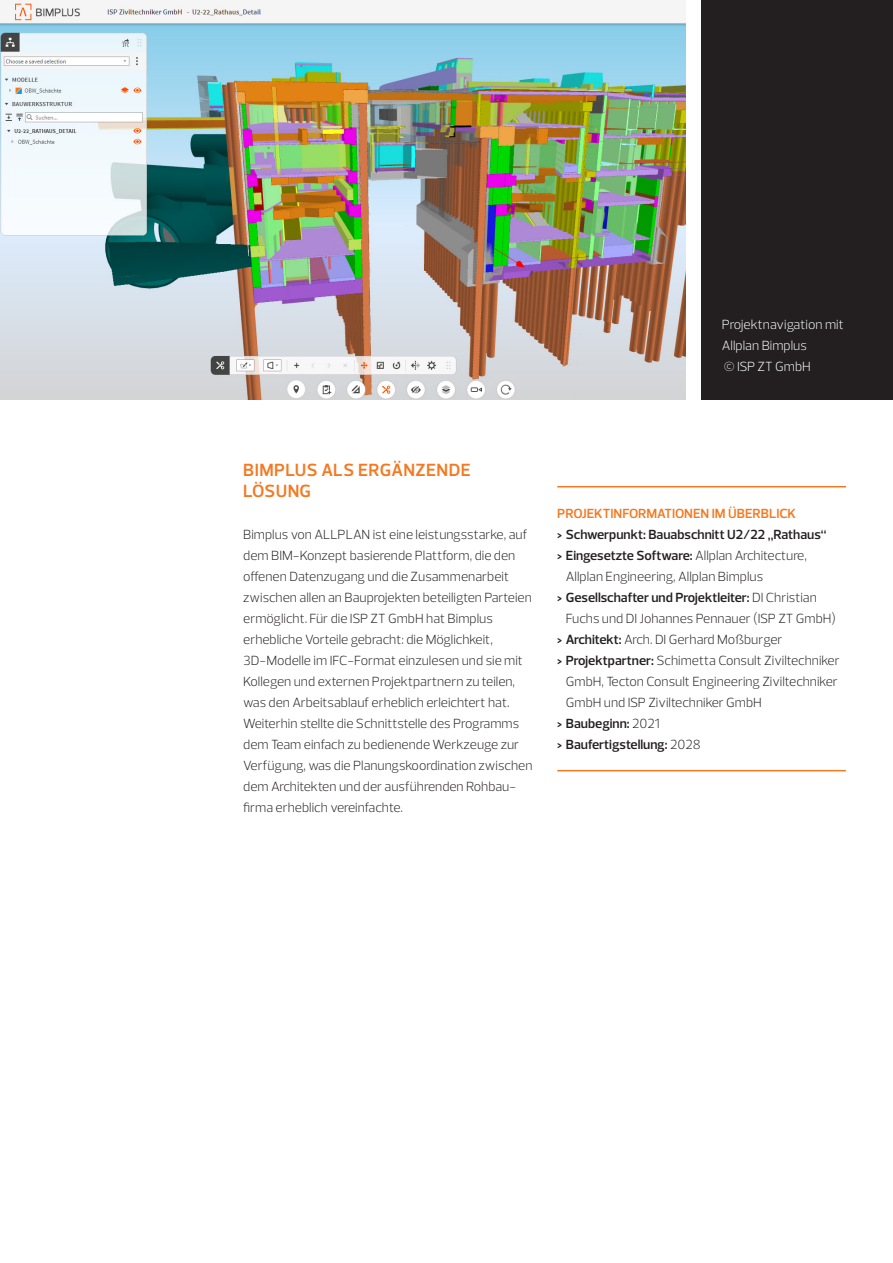
<style>
.page{position:relative;width:893px;height:1263px;background:#fff}
.page>*{position:absolute;margin:0;border:0;box-sizing:border-box;transform-origin:0 0}
.fließtext{font:600 18px/21px "Prelo";letter-spacing:.025em;color:#f47921}
.fließtext-2{font:300 13.5px/21px "Prelo";color:#231f20}
.t1{font:600 13.5px "Prelo";color:#231f20}
.BU{font:300 13.5px/21px "Prelo";color:#fff}
.Intro_ING{font:600 13.5px "Prelo";color:#f47921}
.s1{font-weight:600}
.s2{font-weight:300}
</style>
<div class="page">
<div style="left:702px;top:0;width:191px;height:400px;background:#231f20"></div>
<img style="left:0;top:3px;width:686px;height:397px">
<hr style="left:557px;top:486px;width:289px;height:1px;background:#f47921">
<hr style="left:557px;top:770px;width:289px;height:1px;background:#f47921">
<p class="BU" style="left:722px;top:314px;width:123px">Projektnavigation mit<br>Allplan Bimplus<br>© ISP ZT GmbH</p>
<p class="fließtext" style="left:243px;top:460px;width:229px">BIMPLUS ALS ERGÄNZENDE<br>LÖSUNG</p>
<p class="fließtext-2" style="left:243px;top:524px;width:291px">Bimplus von ALLPLAN ist eine leistungsstarke, auf dem BIM-Konzept basierende Plattform, die den offenen Datenzugang und die Zusammenarbeit zwischen allen an Bauprojekten beteiligten Parteien ermöglicht. Für die ISP ZT GmbH hat Bimplus erhebliche Vorteile gebracht: die Möglichkeit, 3D-Modelle im IFC-Format einzulesen und sie mit Kollegen und externen Projektpartnern zu teilen, was den Arbeitsablauf erheblich erleichtert hat.<br>Weiterhin stellte die Schnittstelle des Programms dem Team einfach zu bedienende Werkzeuge zur Verfügung, was die Planungskoordination zwischen dem Architekten und der ausführenden Rohbau&shy;firma erheblich vereinfachte.</p>
<p class="Intro_ING" style="left:557px;top:505px;width:240px">PROJEKTINFORMATIONEN IM ÜBERBLICK</p>
<p class="t1" style="left:557px;top:526px;width:271px">&gt; Schwerpunkt: Bauabschnitt U2/22 „Rathaus“</p>
<p class="fließtext-2" style="left:566px;top:545px;width:243px;text-indent:-9px"><span class="s1">&gt; Eingesetzte Software:</span> Allplan Architecture,<br>Allplan Engineering, Allplan Bimplus</p>
<p class="fließtext-2" style="left:566px;top:587px;width:272px;text-indent:-9px"><span class="s1">&gt; Gesellschafter und Projektleiter:</span> DI Christian<br>Fuchs und DI Johannes Pennauer (ISP ZT GmbH)</p>
<p class="fließtext-2" style="left:557px;top:629px;width:227px"><span class="s1">&gt; Architekt:</span> Arch. DI Gerhard Moßburger</p>
<p class="fließtext-2" style="left:566px;top:650px;width:275px;text-indent:-9px"><span class="s1">&gt; Projektpartner:</span> Schimetta Consult Ziviltechniker<br>GmbH, Tecton Consult Engineering Ziviltechniker<br>GmbH und ISP Ziviltechniker GmbH</p>
<p class="t1" style="left:557px;top:715px;width:104px">&gt; Baubeginn: <span class="s2">2021</span></p>
<p class="t1" style="left:557px;top:736px;width:145px">&gt; Baufertigstellung: <span class="s2">2028</span></p>
</div>
